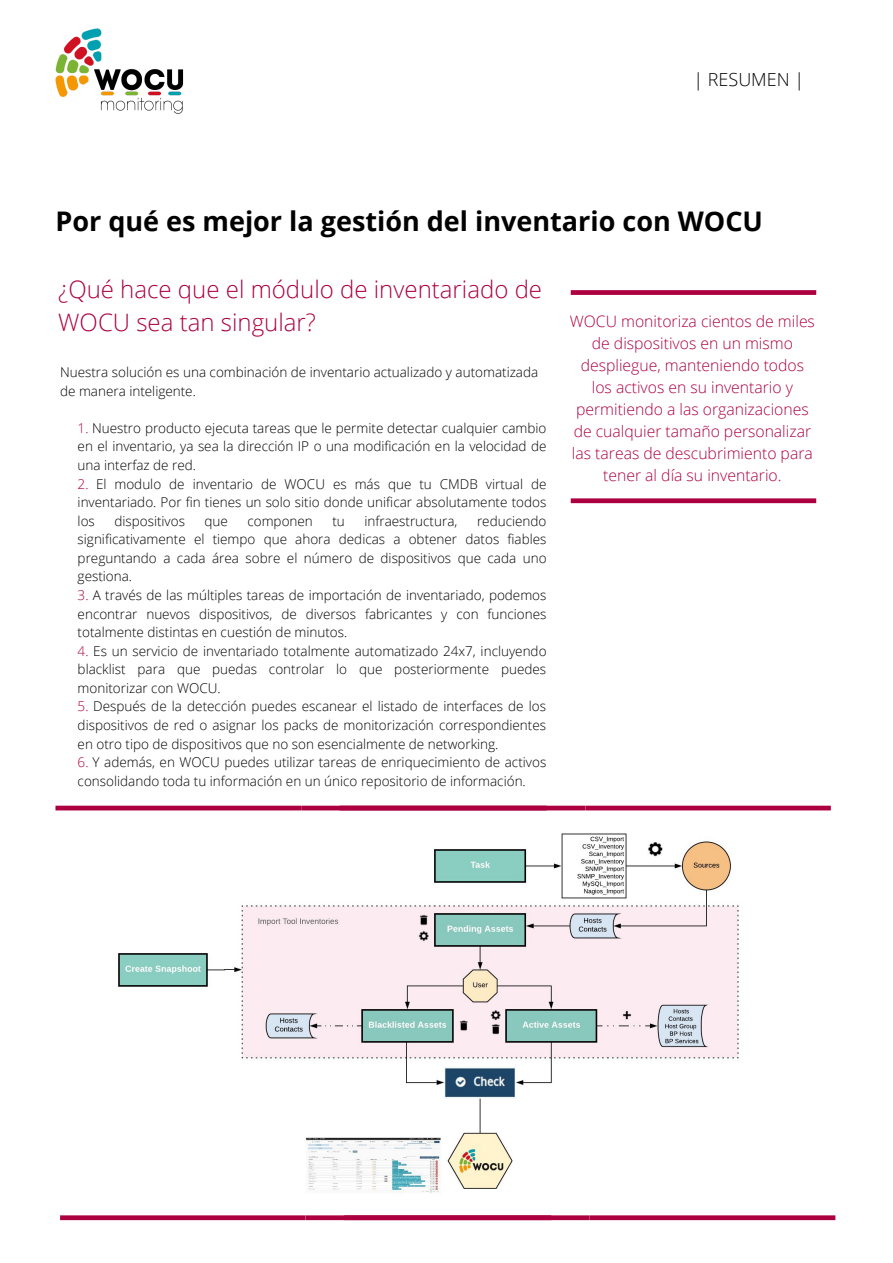
<style>
.page{position:relative;width:893px;height:1263px;background:#fff}
.page>*{position:absolute;margin:0;border:0;box-sizing:border-box;transform-origin:0 0}
.t1{font:700 27px "Open Sans";color:#000}
.t2{font:300 24px/33.2px "Open Sans";color:#ac0040}
.t3{font:300 18px "Open Sans";color:#000}
.t4{font:300 15.75px/22px "Open Sans";color:#ac0040;text-align:center}
.t5{font:300 13.5px/18.6px "Open Sans";color:#000;text-align:justify}
.s1{color:#ac0040}
</style>
<div class="page">
<img style="left:55px;top:28px;width:129px;height:86px">
<svg style="left:571px;top:290px;width:245px;height:5px"></svg>
<svg style="left:571px;top:498px;width:245px;height:5px"></svg>
<hr style="left:55px;top:806px;width:776px;height:4px;background:#ac0040">
<img style="left:118px;top:833px;width:621px;height:360px">
<svg style="left:60px;top:1215px;width:775px;height:5px;background:#b1104b"></svg>
<p class="t3" style="left:693px;top:66px;width:112px">| RESUMEN |</p>
<p class="t1" style="left:55px;top:202px;width:709px">Por qué es mejor la gestión del inventario con WOCU</p>
<p class="t2" style="left:58px;top:272px;width:485px">¿Qué hace que el módulo de inventariado de<br>WOCU sea tan singular?</p>
<p class="t5" style="left:60px;top:362px;width:480px">Nuestra solución es una combinación de inventario actualizado y automatizada de manera inteligente.</p>
<p class="t5" style="left:78px;top:418px;width:470px"><span class="s1">1.</span> Nuestro producto ejecuta tareas que le permite detectar cualquier cambio en el inventario, ya sea la dirección IP o una modificación en la velocidad de una interfaz de red.</p>
<p class="t5" style="left:78px;top:474px;width:470px"><span class="s1">2.</span> El modulo de inventario de WOCU es más que tu CMDB virtual de inventariado. Por fin tienes un solo sitio donde unificar absolutamente todos los</p>
<p class="t5" style="left:114px;top:511px;width:72px">dispositivos</p>
<p class="t5" style="left:204px;top:511px;width:25px">que</p>
<p class="t5" style="left:247px;top:511px;width:67px">componen</p>
<p class="t5" style="left:332px;top:511px;width:14px">tu</p>
<p class="t5" style="left:364px;top:511px;width:95px">infraestructura,</p>
<p class="t5" style="left:78px;top:511px;width:470px;text-indent:399px">reduciendo significativamente el tiempo que ahora dedicas a obtener datos fiables preguntando a cada área sobre el número de dispositivos que cada uno gestiona.</p>
<p class="t5" style="left:78px;top:585px;width:470px"><span class="s1">3.</span> A través de las múltiples tareas de importación de inventariado, podemos encontrar nuevos dispositivos, de diversos fabricantes y con funciones totalmente distintas en cuestión de minutos.</p>
<p class="t5" style="left:78px;top:641px;width:470px"><span class="s1">4.</span> Es un servicio de inventariado totalmente automatizado 24x7, incluyendo blacklist para que puedas controlar lo que posteriormente puedes monitorizar con WOCU.</p>
<p class="t5" style="left:78px;top:697px;width:470px"><span class="s1">5.</span> Después de la detección puedes escanear el listado de interfaces de los dispositivos de red o asignar los packs de monitorización correspondientes en otro tipo de dispositivos que no son esencialmente de networking.</p>
<p class="t5" style="left:78px;top:752px;width:470px"><span class="s1">6.</span> Y además, en WOCU puedes utilizar tareas de enriquecimiento de activos consolidando toda tu información en un único repositorio de información.</p>
<p class="t4" style="left:570px;top:310px;width:246px">WOCU monitoriza cientos de miles de dispositivos en un mismo despliegue, manteniendo todos los activos en su inventario y permitiendo a las organizaciones de cualquier tamaño personalizar las tareas de descubrimiento para tener al día su inventario.</p>
</div>
